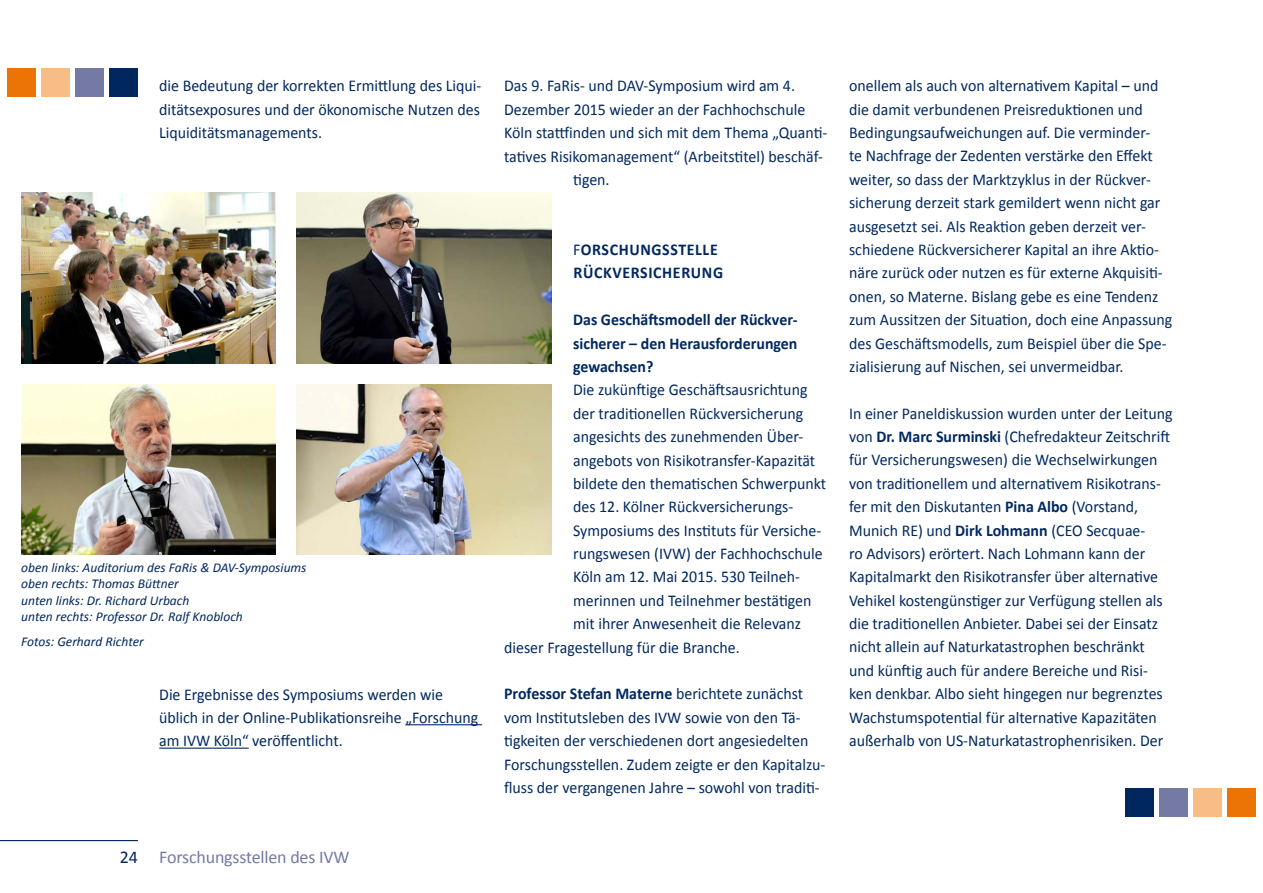
<style>
.page{position:relative;width:1263px;height:893px;background:#fff}
.page>*{position:absolute;margin:0;border:0;box-sizing:border-box;transform-origin:0 0}
.t1{font:18px "Calibri";letter-spacing:-.01em;color:#747aa3}
.t2{font:16.5px/23.4px "Calibri";color:#00285f;scale:.96 1}
.t3{font:700 16.5px/23.4px "Calibri";color:#00285f;scale:.96 1}
.t4{font:italic 13.5px/16.5px "Calibri";color:#00285f}
.s1{color:#00285f}
.s2{font-weight:400}
.s3{font-weight:700}
</style>
<div class="page">
<div style="left:1227px;top:788px;width:28px;height:28px;background:#ec7405"></div>
<div style="left:1125px;top:788px;width:29px;height:28px;background:#00285f"></div>
<div style="left:1193px;top:788px;width:28px;height:28px;background:#f8bd87"></div>
<div style="left:1159px;top:788px;width:29px;height:28px;background:#747aa3"></div>
<hr style="left:0;top:840px;width:138px;height:1px;background:#00285f">
<div style="left:7px;top:68px;width:29px;height:29px;background:#ec7405"></div>
<div style="left:109px;top:68px;width:29px;height:29px;background:#00285f"></div>
<div style="left:41px;top:68px;width:29px;height:29px;background:#f8bd87"></div>
<div style="left:75px;top:68px;width:29px;height:29px;background:#747aa3"></div>
<hr style="left:406px;top:724px;width:76px;height:1px;background:#00285f">
<hr style="left:159px;top:748px;width:90px;height:1px;background:#00285f">
<img style="left:297px;top:385px;width:255px;height:169px">
<img style="left:297px;top:192px;width:255px;height:171px">
<img style="left:21px;top:385px;width:255px;height:169px">
<img style="left:21px;top:192px;width:255px;height:171px">
<p class="t2" style="left:159px;top:73px;width:337px;text-align:justify">die Bedeutung der korrekten Ermittlung des Liqui&shy;ditätsexposures und der ökonomische Nutzen des Liquiditätsmanagements.</p>
<p class="t4" style="left:21px;top:558px;width:287px">oben links: Auditorium des FaRis &amp; DAV-Symposiums oben rechts: Thomas Büttner<br>unten links: Dr. Richard Urbach<br>unten rechts: Professor Dr. Ralf Knobloch</p>
<p class="t4" style="left:21px;top:633px;width:124px">Fotos: Gerhard Richter</p>
<p class="t2" style="left:159px;top:681px;width:334px">Die Ergebnisse des Symposiums werden wie üblich in der Online-Publikationsreihe „Forschung am IVW Köln“ veröffentlicht.</p>
<p class="t1" style="left:120px;top:846px;width:231px"><span class="s1">24</span> Forschungsstellen des IVW</p>
<p class="t2" style="left:504px;top:73px;width:304px">Das 9. FaRis- und DAV-Symposium wird am 4.</p>
<p class="t2" style="left:504px;top:97px;width:315px">Dezember 2015 wieder an der Fachhochschule</p>
<p class="t2" style="left:504px;top:120px;width:338px">Köln stattfinden und sich mit dem Thema „Quanti-</p>
<p class="t2" style="left:504px;top:144px;width:334px">tatives Risikomanagement“ (Arbeitstitel) beschäf-</p>
<p class="t2" style="left:573px;top:167px;width:40px">tigen.</p>
<p class="t3" style="left:573px;top:237px;width:21px"><span class="s2">F</span>orschungsstelle<br>Rückversicherung</p>
<p class="t3" style="left:573px;top:307px;width:235px;text-align:justify">Das Geschäftsmodell der Rückver&shy;sicherer – den Herausforderungen gewachsen?</p>
<p class="t2" style="left:573px;top:377px;width:246px">Die zukünftige Geschäftsausrichtung</p>
<p class="t2" style="left:573px;top:401px;width:241px">der traditionellen Rückversicherung</p>
<p class="t2" style="left:573px;top:424px;width:241px">angesichts des zunehmenden Über-</p>
<p class="t2" style="left:573px;top:448px;width:254px">angebots von Risikotransfer-Kapazität</p>
<p class="t2" style="left:573px;top:471px;width:265px">bildete den thematischen Schwerpunkt</p>
<p class="t2" style="left:573px;top:494px;width:231px">des 12. Kölner Rückversicherungs-</p>
<p class="t2" style="left:573px;top:518px;width:260px">Symposiums des Instituts für Versiche-</p>
<p class="t2" style="left:573px;top:541px;width:262px">rungswesen (IVW) der Fachhochschule</p>
<p class="t2" style="left:573px;top:564px;width:238px">Köln am 12. Mai 2015. 530 Teilneh-</p>
<p class="t2" style="left:573px;top:588px;width:250px">merinnen und Teilnehmer bestätigen</p>
<p class="t2" style="left:573px;top:611px;width:239px">mit ihrer Anwesenheit die Relevanz</p>
<p class="t2" style="left:504px;top:635px;width:247px">dieser Fragestellung für die Branche.</p>
<p class="t2" style="left:504px;top:681px;width:336px"><span class="s3">Professor Stefan Materne</span> berichtete zunächst vom Institutsleben des IVW sowie von den Tä&shy;tigkeiten der verschiedenen dort angesiedelten Forschungsstellen. Zudem zeigte er den Kapitalzu&shy;fluss der vergangenen Jahre – sowohl von traditi-</p>
<p class="t2" style="left:849px;top:73px;width:338px">onellem als auch von alternativem Kapital – und die damit verbundenen Preisreduktionen und Bedingungsaufweichungen auf. Die verminder-<br>te Nachfrage der Zedenten verstärke den Effekt weiter, so dass der Marktzyklus in der Rückver&shy;sicherung derzeit stark gemildert wenn nicht gar ausgesetzt sei. Als Reaktion geben derzeit ver&shy;schiedene Rückversicherer Kapital an ihre Aktio&shy;näre zurück oder nutzen es für externe Akquisiti&shy;onen, so Materne. Bislang gebe es eine Tendenz zum Aussitzen der Situation, doch eine Anpassung des Geschäftsmodells, zum Beispiel über die Spe&shy;zialisierung auf Nischen, sei unvermeidbar.</p>
<p class="t2" style="left:849px;top:401px;width:339px">In einer Paneldiskussion wurden unter der Leitung von <span class="s3">Dr. Marc Surminski</span> (Chefredakteur Zeitschrift für Versicherungswesen) die Wechselwirkungen von traditionellem und alternativem Risikotrans&shy;fer mit den Diskutanten <span class="s3">Pina Albo</span> (Vorstand, Munich RE) und <span class="s3">Dirk Lohmann</span> (CEO Secquae-<br>ro Advisors) erörtert. Nach Lohmann kann der Kapitalmarkt den Risikotransfer über alternative Vehikel kostengünstiger zur Verfügung stellen als die traditionellen Anbieter. Dabei sei der Einsatz nicht allein auf Naturkatastrophen beschränkt und künftig auch für andere Bereiche und Risi&shy;ken denkbar. Albo sieht hingegen nur begrenztes Wachstumspotential für alternative Kapazitäten außerhalb von US-Naturkatastrophenrisiken. Der</p>
</div>
